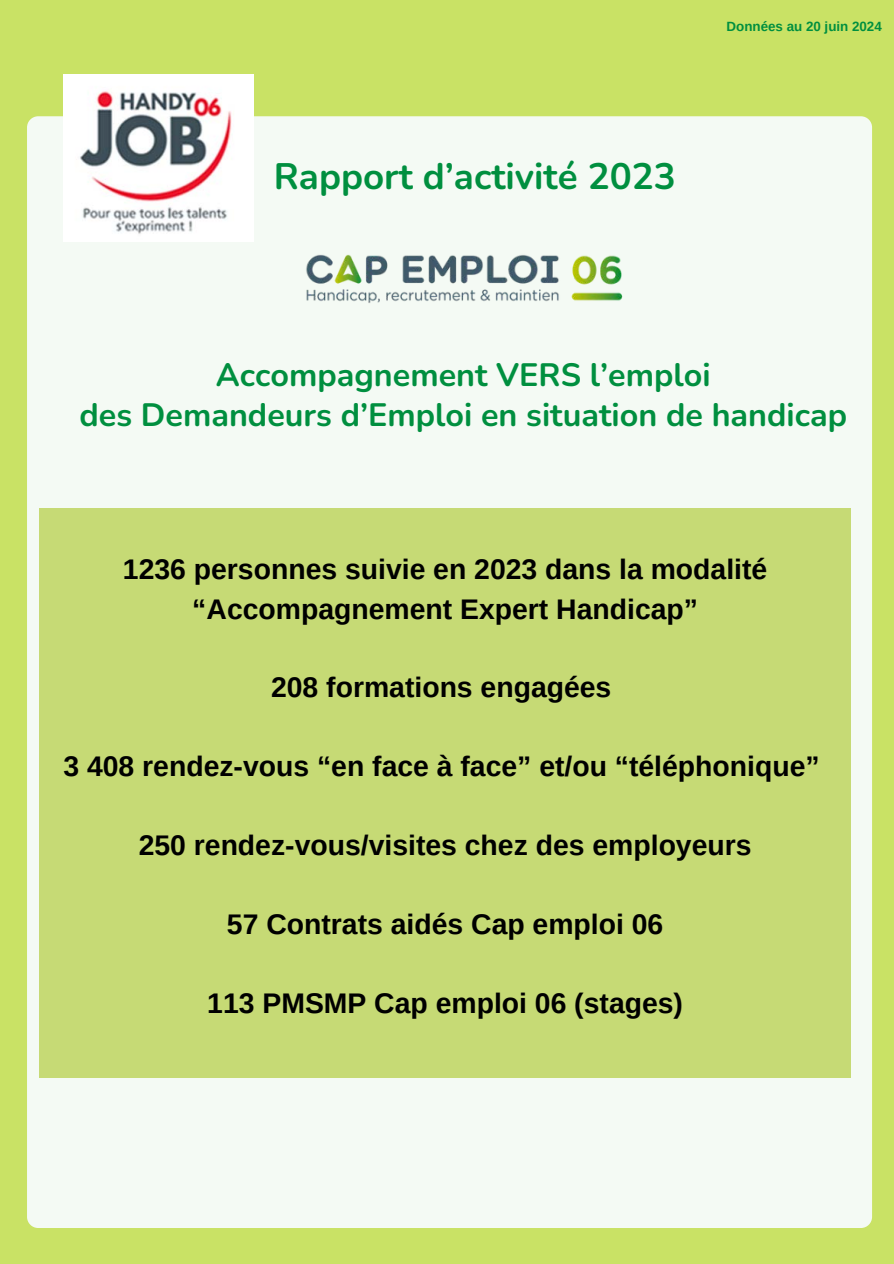
<style>
.page{position:relative;width:894px;height:1264px;background:#fff}
.page>*{position:absolute;margin:0;border:0;box-sizing:border-box;transform-origin:0 0}
.t1{font:700 36.75px "Nunito";color:#008f3f}
.t2{font:700 32.25px/39.3px "Nunito";color:#008f3f;text-align:center}
.t3{font:700 28.35px/39.3px "Arimo";color:#000;text-align:center}
.t4{font:700 13.35px "Arimo";color:#008f3f}
</style>
<div class="page">
<div style="left:0;top:0;width:893px;height:1263px;background:#c9e265"></div>
<div style="left:27px;top:116px;width:844px;height:1111px;background:#f4faf4;border-radius:11px"></div>
<div style="left:39px;top:508px;width:811px;height:569px;background:#c6da75"></div>
<img style="left:63px;top:74px;width:191px;height:167px">
<img style="left:306px;top:254px;width:317px;height:49px">
<p class="t1" style="left:273px;top:151px;width:403px">Rapport d’activité 2023</p>
<h2 class="t4" style="left:726px;top:19px;width:157px">Données au 20 juin 2024</h2>
<p class="t2" style="left:79px;top:356px;width:768px">Accompagnement VERS l’emploi<br>des Demandeurs d’Emploi en situation de handicap</p>
<p class="t3" style="left:123px;top:549px;width:645px">1236 personnes suivie en 2023 dans la modalité “Accompagnement Expert Handicap”</p>
<p class="t3" style="left:271px;top:668px;width:342px">208 formations engagées</p>
<h1 class="t3" style="left:63px;top:746px;width:757px">3 408 rendez-vous “en face à face” et/ou “téléphonique”</h1>
<p class="t3" style="left:139px;top:825px;width:614px">250 rendez-vous/visites chez des employeurs</p>
<p class="t3" style="left:227px;top:904px;width:438px">57 Contrats aidés Cap emploi 06</p>
<p class="t3" style="left:207px;top:983px;width:477px">113 PMSMP Cap emploi 06 (stages)</p>
</div>
